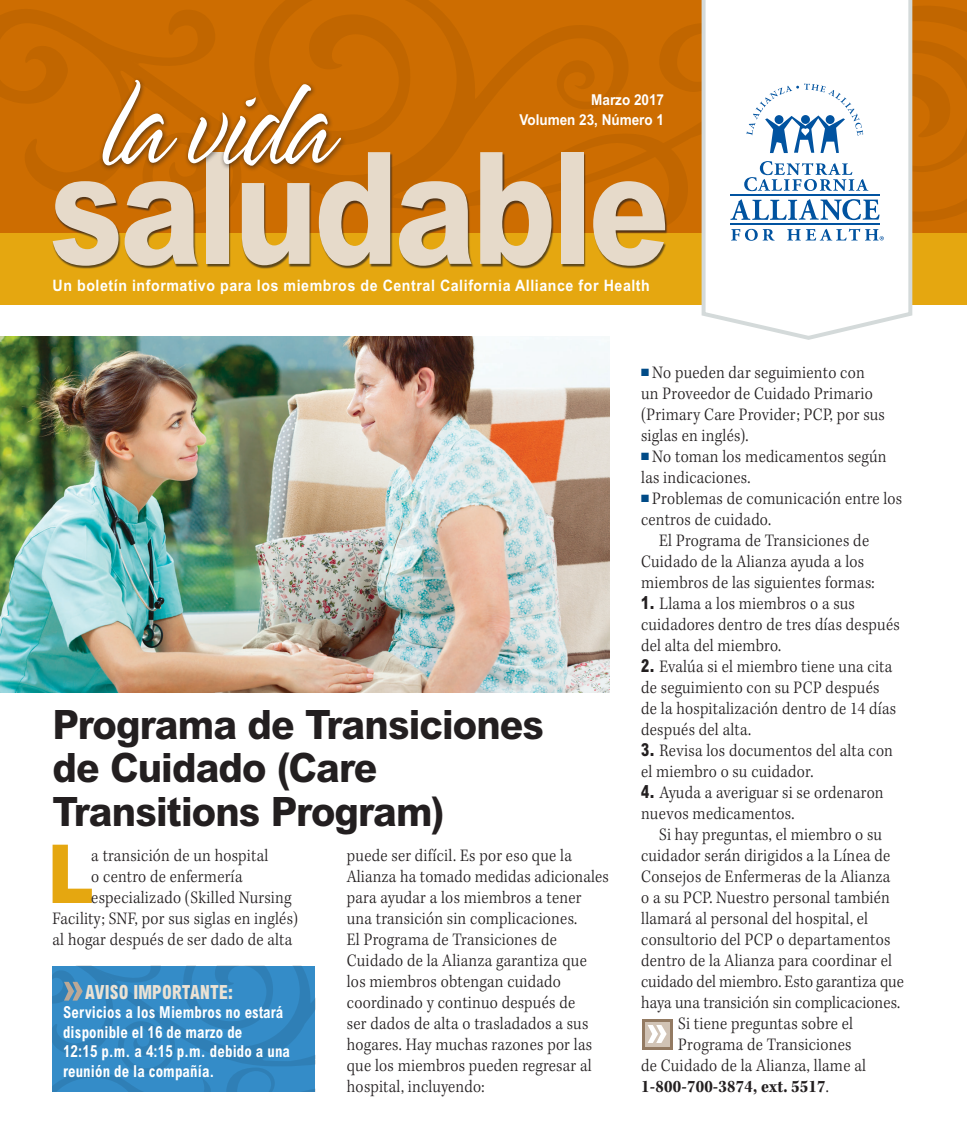
<style>
.page{position:relative;width:967px;height:1134px;background:#fff}
.page>*{position:absolute;margin:0;border:0;box-sizing:border-box;transform-origin:0 0}
.SPnwn_BODY{font:800 156px "Arial MT Std";letter-spacing:-.03em;color:#e6daca;scale:.85 1}
.t1{font:144px "Spring LP Light";letter-spacing:-.02em;color:#fff;scale:.85 1}
.SPnwn_body_1st{font:900 81.45px "Arial MT Std";color:#e5a710;scale:.85 1}
.SPnwn_HEAD_FEATURE{font:800 40.5px/43.5px "Arial MT Std";letter-spacing:-.025em;color:#231f20;scale:.95 1}
.SPnwn_CTA_1st{font:800 condensed 19.5px "Arial MT Std";letter-spacing:.01em;color:#ebe2d4;scale:.9 1}
.SPnwn_body_1st-2{font:300 18px/21px "Kepler Std";letter-spacing:.015em;color:#231f20;scale:.9 1}
.SPnwn_BODY-2{font:300 18px/21px "Kepler Std";letter-spacing:.015em;color:#231f20;scale:.9 1}
.SPnwn_body_number{font:300 18px/21px "Kepler Std";letter-spacing:.015em;color:#231f20;scale:.9 1}
.SPnwn_BODY-3{font:700 18px "Kepler Std";letter-spacing:.015em;color:#231f20;scale:.9 1}
.SPnwn_CTA_1st-2{font:700 condensed 16.5px/19.5px "Arial MT Std";letter-spacing:.01em;color:#fff;scale:.9 1}
.t2{font:700 15.75px "Arial MT Std";letter-spacing:.04em;color:#fff;scale:.9 1}
.t3{font:700 15px "Arial MT Std";color:#fff;scale:.9 1}
.s1{color:#004b87}
.s2{font-size:10.5px;color:#004b87}
.s3{font-family:"Arial MT Std";font-weight:800;font-stretch:condensed}
.s4{font-weight:300}
</style>
<div class="page">
<div style="left:0;top:0;width:966px;height:304px;background:#e5a710"></div>
<svg style="left:0;top:0;width:432px;height:213px;background:#ca6b00"></svg>
<svg style="left:25px;top:9px;width:220px;height:218px;background:#c96b00"></svg>
<svg style="left:296px;top:4px;width:670px;height:221px;background:#c96a00"></svg>
<div style="left:53px;top:153px;width:614px;height:116px;background:#231f20;opacity:.7"></div>
<div style="left:99px;top:76px;width:248px;height:96px;background:#231f20;opacity:.7"></div>
<img style="left:0;top:336px;width:609px;height:357px">
<div style="left:641px;top:1019px;width:31px;height:30px;background:#937a62"></div>
<div style="left:644px;top:1022px;width:25px;height:25px;background:#d1c3b5"></div>
<svg style="left:648px;top:1025px;width:18px;height:18px"></svg>
<svg style="left:52px;top:966px;width:263px;height:126px;background:#3388c2"></svg>
<svg style="left:699px;top:0;width:214px;height:340px"></svg>
<svg style="left:432px;top:0;width:451px;height:241px;background:#c99a64"></svg>
<p class="t1" style="left:100px;top:51px;width:271px">la vida</p>
<p class="t3" style="left:591px;top:91px;width:82px">Marzo 2017</p>
<p class="t3" style="left:519px;top:111px;width:162px">Volumen 23, Número 1</p>
<p class="SPnwn_BODY" style="left:49px;top:114px;width:731px">saludable</p>
<p class="t2" style="left:52px;top:276px;width:665px">Un boletín informativo para los miembros de Central California Alliance for Health</p>
<p class="SPnwn_HEAD_FEATURE" style="left:52px;top:702px;width:519px">Programa de Transiciones de Cuidado (Care<br>Transitions Program)</p>
<p class="SPnwn_body_1st" style="left:47px;top:823px;width:56px">L</p>
<p class="SPnwn_body_1st-2" style="left:91px;top:846px;width:198px">a transición de un hospital</p>
<p class="SPnwn_body_1st-2" style="left:91px;top:867px;width:169px">o centro de enfermería</p>
<p class="SPnwn_body_1st-2" style="left:91px;top:888px;width:224px">especializado (Skilled Nursing</p>
<p class="SPnwn_body_1st-2" style="left:53px;top:909px;width:274px">Facility; SNF, por sus siglas en inglés)</p>
<p class="SPnwn_body_1st-2" style="left:53px;top:930px;width:268px">al hogar después de ser dado de alta</p>
<p class="SPnwn_CTA_1st" style="left:85px;top:980px;width:165px">AVISO IMPORTANTE:</p>
<p class="SPnwn_CTA_1st-2" style="left:63px;top:1003px;width:253px">Servicios a los Miembros no estará disponible el 16 de marzo de<br>12:15 p.m. a 4:15 p.m. debido a una reunión de la compañía.</p>
<p class="SPnwn_body_1st-2" style="left:347px;top:846px;width:292px">puede ser difícil. Es por eso que la Alianza ha tomado medidas adicionales para ayudar a los miembros a tener una transición sin complicaciones.<br>El Programa de Transiciones de Cuidado de la Alianza garantiza que los miembros obtengan cuidado coordinado y continuo después de<br>ser dados de alta o trasladados a sus hogares. Hay muchas razones por las que los miembros pueden regresar al hospital, incluyendo:</p>
<p class="SPnwn_body_1st-2" style="left:641px;top:363px;width:272px"><span class="s1">■</span><span class="s2">■</span> No pueden dar seguimiento con un Proveedor de Cuidado Primario (Primary Care Provider; PCP, por sus siglas en inglés).</p>
<p class="SPnwn_body_1st-2" style="left:641px;top:447px;width:274px"><span class="s1">■</span><span class="s2">■</span> No toman los medicamentos según las indicaciones.</p>
<p class="SPnwn_body_1st-2" style="left:641px;top:489px;width:291px"><span class="s1">■</span><span class="s2">■</span> Problemas de comunicación entre los centros de cuidado.</p>
<p class="SPnwn_BODY-2" style="left:641px;top:531px;width:261px;text-indent:18px">El Programa de Transiciones de<br>Cuidado de la Alianza ayuda a los miembros de las siguientes formas:</p>
<p class="SPnwn_body_number" style="left:641px;top:594px;width:289px"><span class="s3">1.</span> Llama a los miembros o a sus cuidadores dentro de tres días después del alta del miembro.</p>
<p class="SPnwn_body_number" style="left:641px;top:657px;width:285px"><span class="s3">2.</span> Evalúa si el miembro tiene una cita de seguimiento con su PCP después de la hospitalización dentro de 14 días después del alta.</p>
<p class="SPnwn_body_number" style="left:641px;top:741px;width:281px"><span class="s3">3.</span> Revisa los documentos del alta con el miembro o su cuidador.</p>
<p class="SPnwn_body_number" style="left:641px;top:783px;width:271px"><span class="s3">4.</span> Ayuda a averiguar si se ordenaron nuevos medicamentos.</p>
<p class="SPnwn_BODY-2" style="left:641px;top:825px;width:293px;text-indent:18px">Si hay preguntas, el miembro o su cuidador serán dirigidos a la Línea de Consejos de Enfermeras de la Alianza<br>o a su PCP. Nuestro personal también llamará al personal del hospital, el consultorio del PCP o departamentos dentro de la Alianza para coordinar el cuidado del miembro. Esto garantiza que haya una transición sin complicaciones.</p>
<p class="SPnwn_BODY-2" style="left:678px;top:1014px;width:195px">Si tiene preguntas sobre el</p>
<p class="SPnwn_BODY-2" style="left:678px;top:1035px;width:194px">Programa de Transiciones</p>
<p class="SPnwn_BODY-2" style="left:641px;top:1056px;width:251px">de Cuidado de la Alianza, llame al</p>
<p class="SPnwn_BODY-3" style="left:641px;top:1076px;width:210px">1-800-700-3874, ext. 5517<span class="s4">.</span></p>
</div>
